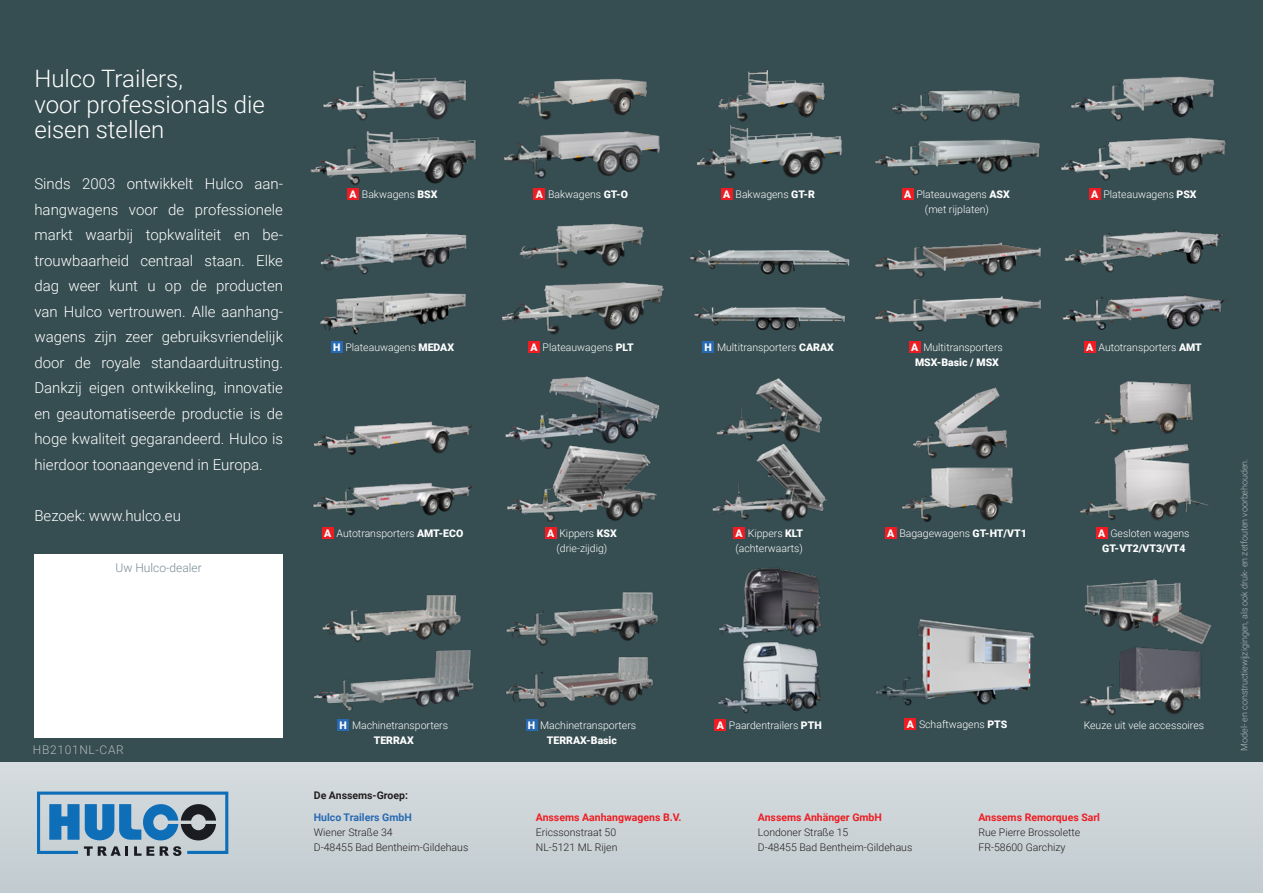
<style>
.page{position:relative;width:1263px;height:893px;background:#fff}
.page>*{position:absolute;margin:0;border:0;box-sizing:border-box;transform-origin:0 0}
.t1{font:300 24px/25.5px "Roboto";color:#fff}
.t2{font:300 15px/25.5px "Roboto";color:#fff;text-align:justify}
.t3{font:300 12px "Roboto";color:#768a90}
.t4{font:300 12px "Roboto";letter-spacing:.055em;color:#b3bbbe}
.t5{font:300 10.5px/15px "Roboto";color:#fff;text-align:center}
.t6{font:300 10.5px "Roboto";color:#231f20}
.t7{font:700 10.5px "Roboto";color:#ee1d23}
.t8{font:900 10.5px/15px "Roboto";color:#fff;text-align:center}
.t9{font:700 10.5px "Roboto";color:#2869b3}
.t10{font:700 10.5px "Roboto";color:#231f20}
.t11{font:300 9px "Roboto";letter-spacing:-.005em;color:#b3bbbe}
.s1{font-weight:900}
.s2{font-weight:300}
</style>
<div class="page">
<div style="left:0;top:505px;width:1263px;height:388px;background:#ccd4d7"></div>
<div style="left:0;top:0;width:1263px;height:762px;background:#364d51"></div>
<div style="left:35px;top:555px;width:248px;height:183px;background:#fff"></div>
<svg style="left:37px;top:791px;width:191px;height:65px"></svg>
<img style="left:323px;top:70px;width:143px;height:50px">
<img style="left:310px;top:131px;width:166px;height:54px">
<div style="left:347px;top:188px;width:12px;height:12px;background:#ee1d23"></div>
<img style="left:505px;top:376px;width:155px;height:68px">
<img style="left:506px;top:444px;width:151px;height:78px">
<div style="left:545px;top:527px;width:12px;height:12px;background:#ee1d23"></div>
<img style="left:874px;top:242px;width:167px;height:36px">
<img style="left:874px;top:296px;width:168px;height:36px">
<div style="left:909px;top:341px;width:12px;height:12px;background:#ee1d23"></div>
<img style="left:1061px;top:137px;width:165px;height:44px">
<img style="left:1071px;top:76px;width:144px;height:45px">
<div style="left:1089px;top:188px;width:12px;height:12px;background:#ee1d23"></div>
<img style="left:501px;top:282px;width:163px;height:53px">
<img style="left:519px;top:223px;width:125px;height:46px">
<div style="left:528px;top:341px;width:12px;height:12px;background:#ee1d23"></div>
<img style="left:1094px;top:381px;width:99px;height:53px">
<img style="left:1080px;top:444px;width:128px;height:77px">
<div style="left:1096px;top:527px;width:11px;height:12px;background:#ee1d23"></div>
<img style="left:913px;top:387px;width:94px;height:72px">
<img style="left:902px;top:467px;width:111px;height:55px">
<div style="left:885px;top:527px;width:12px;height:12px;background:#ee1d23"></div>
<img style="left:503px;top:131px;width:157px;height:48px">
<div style="left:534px;top:189px;width:11px;height:11px;background:#ee1d23"></div>
<img style="left:518px;top:78px;width:129px;height:42px">
<img style="left:696px;top:125px;width:147px;height:54px">
<div style="left:721px;top:189px;width:12px;height:11px;background:#ee1d23"></div>
<img style="left:718px;top:70px;width:107px;height:52px">
<img style="left:1064px;top:230px;width:159px;height:42px">
<div style="left:1084px;top:341px;width:12px;height:12px;background:#ee1d23"></div>
<img style="left:1062px;top:294px;width:164px;height:36px">
<img style="left:313px;top:481px;width:161px;height:35px">
<div style="left:322px;top:527px;width:12px;height:12px;background:#ee1d23"></div>
<img style="left:313px;top:421px;width:160px;height:34px">
<img style="left:712px;top:444px;width:115px;height:77px">
<img style="left:716px;top:378px;width:106px;height:64px">
<div style="left:733px;top:527px;width:12px;height:12px;background:#ee1d23"></div>
<img style="left:320px;top:293px;width:146px;height:42px">
<div style="left:331px;top:341px;width:12px;height:12px;background:#2869b3"></div>
<img style="left:320px;top:233px;width:147px;height:42px">
<img style="left:875px;top:139px;width:165px;height:36px">
<div style="left:902px;top:188px;width:11px;height:12px;background:#ee1d23"></div>
<img style="left:892px;top:90px;width:128px;height:32px">
<div style="left:338px;top:719px;width:11px;height:12px;background:#2869b3"></div>
<img style="left:314px;top:650px;width:146px;height:48px">
<img style="left:322px;top:595px;width:139px;height:47px">
<div style="left:526px;top:719px;width:11px;height:12px;background:#2869b3"></div>
<img style="left:506px;top:657px;width:147px;height:51px">
<img style="left:506px;top:592px;width:152px;height:54px">
<img style="left:876px;top:619px;width:159px;height:87px">
<div style="left:904px;top:718px;width:12px;height:12px;background:#ee1d23"></div>
<div style="left:714px;top:719px;width:12px;height:12px;background:#ee1d23"></div>
<img style="left:718px;top:568px;width:103px;height:145px">
<img style="left:694px;top:307px;width:151px;height:24px">
<img style="left:690px;top:249px;width:160px;height:26px">
<div style="left:702px;top:341px;width:12px;height:12px;background:#2869b3"></div>
<img style="left:1080px;top:647px;width:121px;height:68px">
<img style="left:1084px;top:579px;width:128px;height:66px">
<p class="t1" style="left:34px;top:65px;width:232px">Hulco Trailers,<br>voor professionals die eisen stellen</p>
<p class="t2" style="left:34px;top:170px;width:250px">Sinds 2003 ontwikkelt Hulco aan&shy;hangwagens voor de professionele markt waarbij topkwaliteit en be&shy;trouwbaarheid centraal staan. Elke dag weer kunt u op de producten van Hulco vertrouwen. Alle aanhang&shy;wagens zijn zeer gebruiksvriendelijk door de royale standaarduitrusting.<br>Dankzij eigen ontwikkeling, innovatie en geautomatiseerde productie is de hoge kwaliteit gegarandeerd. Hulco is hierdoor toonaangevend in Europa.</p>
<p class="t2" style="left:34px;top:502px;width:148px">Bezoek: www.hulco.eu</p>
<p class="t3" style="left:116px;top:559px;width:88px">Uw Hulco-dealer</p>
<p class="t5" style="left:350px;top:186px;width:89px"><span class="s1">A</span> Bakwagens <span class="s1">BSX</span></p>
<p class="t5" style="left:333px;top:339px;width:123px"><span class="s1">H</span> Plateauwagens <span class="s1">MEDAX</span></p>
<p class="t5" style="left:536px;top:186px;width:94px"><span class="s1">A</span> Bakwagens <span class="s1">GT-O</span></p>
<p class="t5" style="left:723px;top:186px;width:93px"><span class="s1">A</span> Bakwagens <span class="s1">GT-R</span></p>
<p class="t5" style="left:530px;top:339px;width:105px"><span class="s1">A</span> Plateauwagens <span class="s1">PLT</span></p>
<p class="t5" style="left:705px;top:339px;width:131px"><span class="s1">H</span> Multitransporters <span class="s1">CARAX</span></p>
<p class="t5" style="left:324px;top:525px;width:140px"><span class="s1">A</span> Autotransporters <span class="s1">AMT-ECO</span></p>
<p class="t5" style="left:735px;top:525px;width:69px;text-align:left"><span class="s1">A</span> Kippers <span class="s1">KLT </span>(achterwaarts)</p>
<p class="t5" style="left:547px;top:525px;width:71px"><span class="s1">A</span> Kippers <span class="s1">KSX </span>(drie-zijdig)</p>
<p class="t5" style="left:904px;top:186px;width:107px"><span class="s1">A</span> Plateauwagens <span class="s1">ASX </span>(met rijplaten)</p>
<p class="t5" style="left:911px;top:339px;width:93px"><span class="s1">A</span> Multitransporters<br><span class="s1">MSX-Basic / MSX</span></p>
<p class="t5" style="left:887px;top:525px;width:141px"><span class="s1">A</span> Bagagewagens <span class="s1">GT-HT/VT1</span></p>
<p class="t5" style="left:1091px;top:186px;width:107px"><span class="s1">A</span> Plateauwagens <span class="s1">PSX</span></p>
<p class="t5" style="left:1086px;top:339px;width:117px"><span class="s1">A</span> Autotransporters <span class="s1">AMT</span></p>
<p class="t8" style="left:1098px;top:525px;width:93px">A <span class="s2">Gesloten wagens<br></span>GT-VT2/VT3/VT4</p>
<p class="t4" style="left:33px;top:742px;width:92px">HB2101NL-CAR</p>
<p class="t5" style="left:340px;top:717px;width:110px"><span class="s1">H</span> Machinetransporters<br><span class="s1">TERRAX</span></p>
<p class="t5" style="left:528px;top:717px;width:110px"><span class="s1">H</span> Machinetransporters<br><span class="s1">TERRAX-Basic</span></p>
<p class="t5" style="left:717px;top:717px;width:107px"><span class="s1">A</span> Paardentrailers <span class="s1">PTH</span></p>
<p class="t5" style="left:907px;top:716px;width:102px"><span class="s1">A</span> Schaftwagens <span class="s1">PTS</span></p>
<p class="t10" style="left:314px;top:788px;width:96px">De Anssems-Groep:</p>
<p class="t5" style="left:1084px;top:717px;width:122px">Keuze uit vele accessoires</p>
<p class="t9" style="left:314px;top:810px;width:99px">Hulco Trailers GmbH</p>
<p class="t7" style="left:536px;top:810px;width:147px">Anssems Aanhangwagens B.V.</p>
<p class="t7" style="left:758px;top:810px;width:126px">Anssems Anhänger GmbH</p>
<p class="t7" style="left:978px;top:810px;width:123px">Anssems Remorques Sarl</p>
<p class="t6" style="left:314px;top:825px;width:80px">Wiener Straße 34</p>
<p class="t6" style="left:536px;top:825px;width:82px">Ericssonstraat 50</p>
<p class="t6" style="left:758px;top:825px;width:92px">Londoner Straße 15</p>
<p class="t6" style="left:978px;top:825px;width:103px">Rue Pierre Brossolette</p>
<p class="t6" style="left:314px;top:840px;width:156px">D-48455 Bad Bentheim-Gildehaus</p>
<p class="t6" style="left:536px;top:840px;width:83px">NL-5121 ML Rijen</p>
<p class="t6" style="left:758px;top:840px;width:156px">D-48455 Bad Bentheim-Gildehaus</p>
<p class="t6" style="left:978px;top:840px;width:89px">FR-58600 Garchizy</p>
<p class="t11" style="left:1238px;top:750px;width:293px;rotate:-90deg">Model- en constructiewijzigingen, als ook druk- en zetfouten voorbehouden.</p>
</div>
